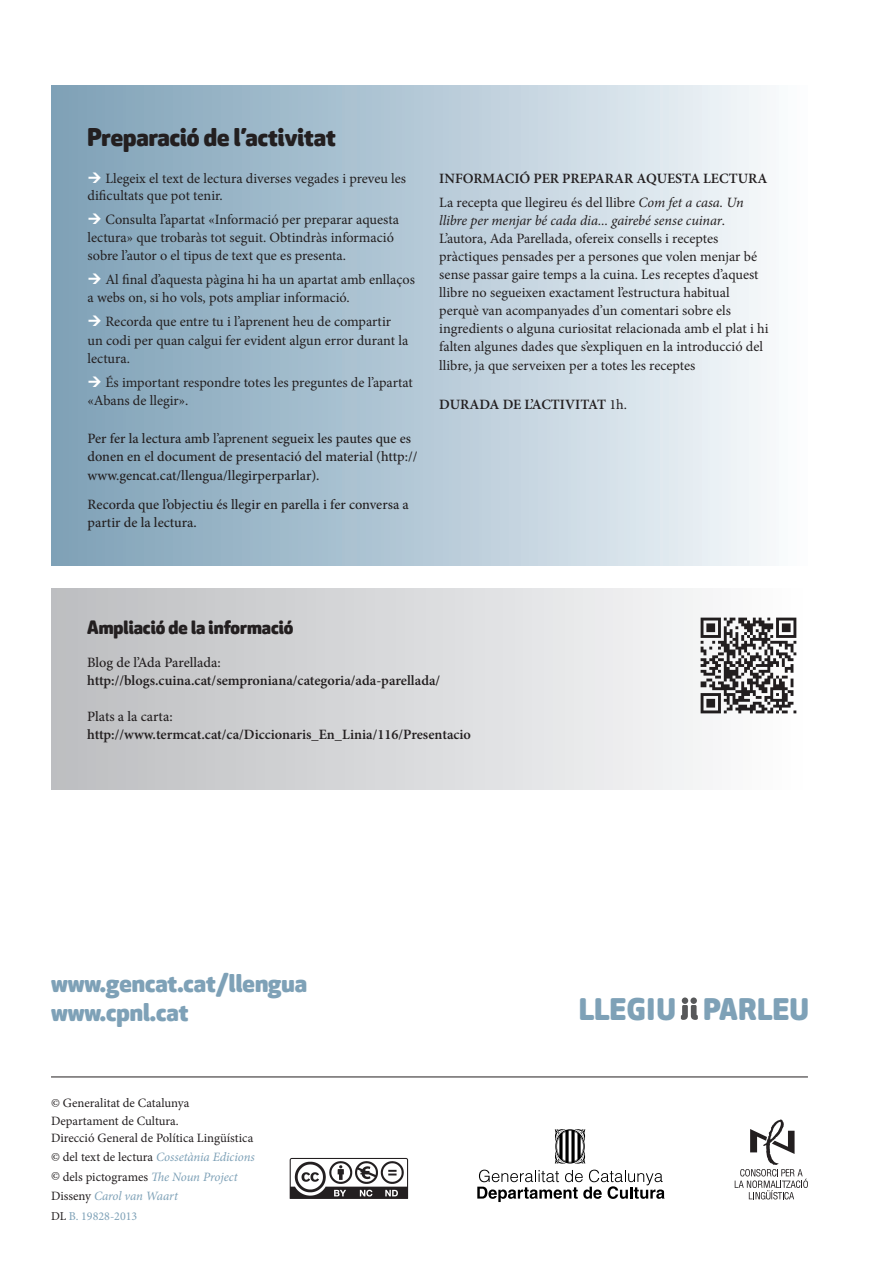
<style>
.page{position:relative;width:893px;height:1263px;background:#fff}
.page>*{position:absolute;margin:0;border:0;box-sizing:border-box;transform-origin:0 0}
.t1{font:800 29.1px "Apex Rounded";letter-spacing:.01em;color:#7ea1b7}
.t2{font:800 24px "Apex Rounded";color:#7ea1b7}
.t3{font:800 24px "Apex Rounded";color:#231f20}
.t4{font:800 18px "Apex Rounded";color:#231f20}
.t5{font:14.25px/18px "Minion Pro";color:#231f20}
.t6{font:500 14.25px/18px "Minion Pro";color:#231f20}
.t7{font:600 14.25px "Minion Pro";color:#231f20}
.t8{font:12.75px "Minion Pro";color:#231f20}
.t9{font:italic 12.75px "Minion Pro";letter-spacing:-.005em;color:#7ea1b7}
.t10{font:12px "Minion Pro";color:#7ea1b7}
.s1{font-weight:400}
.s2{font-style:italic}
.s3{font-style:normal;color:#231f20}
.s4{font-style:italic;color:#7ea1b7}
.s5{color:#231f20}
</style>
<div class="page">
<div style="left:51px;top:85px;width:757px;height:481px;background:linear-gradient(to right,#7b9fb6,#f7fafc)"></div>
<div style="left:690px;top:997px;width:7px;height:7px;background:#57585a;border-radius:50%"></div>
<div style="left:682px;top:997px;width:6px;height:7px;background:#57585a;border-radius:50%"></div>
<svg style="left:681px;top:1005px;width:17px;height:15px"></svg>
<hr style="left:51px;top:1076px;width:757px;height:1px;background:#231f20">
<svg style="left:735px;top:1119px;width:73px;height:80px"></svg>
<div style="left:51px;top:589px;width:757px;height:200px;background:linear-gradient(to right,#bcbdc0,#fdfefe)"></div>
<img style="left:689px;top:606px;width:119px;height:119px">
<svg style="left:477px;top:1129px;width:188px;height:73px"></svg>
<img style="left:289px;top:1157px;width:119px;height:42px">
<svg style="left:89px;top:173px;width:12px;height:10px"></svg>
<svg style="left:89px;top:213px;width:12px;height:11px"></svg>
<svg style="left:89px;top:273px;width:12px;height:11px"></svg>
<svg style="left:89px;top:315px;width:12px;height:11px"></svg>
<svg style="left:89px;top:377px;width:12px;height:10px"></svg>
<p class="t3" style="left:88px;top:123px;width:250px">Preparació de l’activitat</p>
<p class="t5" style="left:88px;top:170px;width:320px;line-height:16.5px;text-indent:18px">Llegeix el text de lectura diverses vegades i preveu les dificultats que pot tenir.</p>
<p class="t5" style="left:88px;top:210px;width:313px;text-indent:18px">Consulta l’apartat «Informació per preparar aquesta lectura» que trobaràs tot seguit. Obtindràs informació sobre l’autor o el tipus de text que es presenta.</p>
<p class="t5" style="left:88px;top:270px;width:329px;text-indent:18px">Al final d’aquesta pàgina hi ha un apartat amb enllaços a webs on, si ho vols, pots ampliar informació.</p>
<p class="t5" style="left:88px;top:311px;width:322px;line-height:19.5px;text-align:center">Recorda que entre tu i l’aprenent heu de compartir<br>un codi per quan calgui fer evident algun error durant la</p>
<p class="t5" style="left:88px;top:350px;width:44px">lectura.</p>
<p class="t5" style="left:88px;top:374px;width:327px;text-indent:18px">És important respondre totes les preguntes de l’apartat «Abans de llegir».</p>
<p class="t6" style="left:88px;top:429px;width:331px">Per fer la lectura amb <span class="s1">l’aprenent</span> segueix les pautes que es donen en el document de presentació del material (http://</p>
<p class="t6" style="left:88px;top:467px;width:234px">www.gencat.cat/llengua/llegirperparlar).</p>
<p class="t6" style="left:88px;top:495px;width:323px">Recorda que l’objectiu és llegir en parella i fer conversa a partir de la lectura.</p>
<p class="t7" style="left:439px;top:168px;width:330px">INFORMACIÓ PER PREPARAR AQUESTA LECTURA</p>
<p class="t5" style="left:439px;top:193px;width:331px">La recepta que llegireu és del llibre <span class="s2">Com fet a casa. Un llibre per menjar bé cada dia... gairebé sense cuinar</span>.<br>L’autora, Ada Parellada, ofereix consells i receptes pràctiques pensades per a persones que volen menjar bé sense passar gaire temps a la cuina. Les receptes d’aquest llibre no segueixen exactament l’estructura habitual perquè van acompanyades d’un comentari sobre els ingredients o alguna curiositat relacionada amb el plat i hi falten algunes dades que s’expliquen en la introducció del</p>
<p class="t5" style="left:439px;top:357px;width:258px">llibre, ja que serveixen per a totes les receptes</p>
<p class="t7" style="left:439px;top:395px;width:189px">DURADA DE L’ACTIVITAT <span class="s1">1h.</span></p>
<p class="t4" style="left:87px;top:618px;width:208px">Ampliació de la informació</p>
<p class="t6" style="left:87px;top:654px;width:135px">Blog de l’Ada Parellada:</p>
<p class="t7" style="left:87px;top:671px;width:355px">http://blogs.cuina.cat/semproniana/categoria/ada-parellada/</p>
<p class="t6" style="left:87px;top:708px;width:87px">Plats a la carta:</p>
<p class="t7" style="left:87px;top:725px;width:385px">http://www.termcat.cat/ca/Diccionaris_En_Linia/116/Presentacio</p>
<p class="t2" style="left:51px;top:970px;width:257px">www.gencat.cat/llengua</p>
<p class="t2" style="left:51px;top:999px;width:139px">www.cpnl.cat</p>
<p class="t8" style="left:51px;top:1095px;width:140px">© Generalitat de Catalunya</p>
<p class="t8" style="left:51px;top:1112px;width:129px">Departament de Cultura.</p>
<p class="t8" style="left:51px;top:1129px;width:204px">Direcció General de Política Lingüística</p>
<p class="t9" style="left:51px;top:1149px;width:205px"><span class="s3">© del text de lectura</span> Cossetània Edicions</p>
<p class="t8" style="left:51px;top:1168px;width:188px">© dels pictogrames <span class="s4">The Noun Project</span></p>
<p class="t9" style="left:51px;top:1188px;width:128px"><span class="s3">Disseny</span> Carol van Waart</p>
<p class="t10" style="left:51px;top:1208px;width:88px"><span class="s5">DL</span> B. 19828-2013</p>
<p class="t1" style="left:579px;top:993px;width:98px">LLEGIU</p>
<p class="t1" style="left:704px;top:993px;width:106px">PARLEU</p>
</div>
